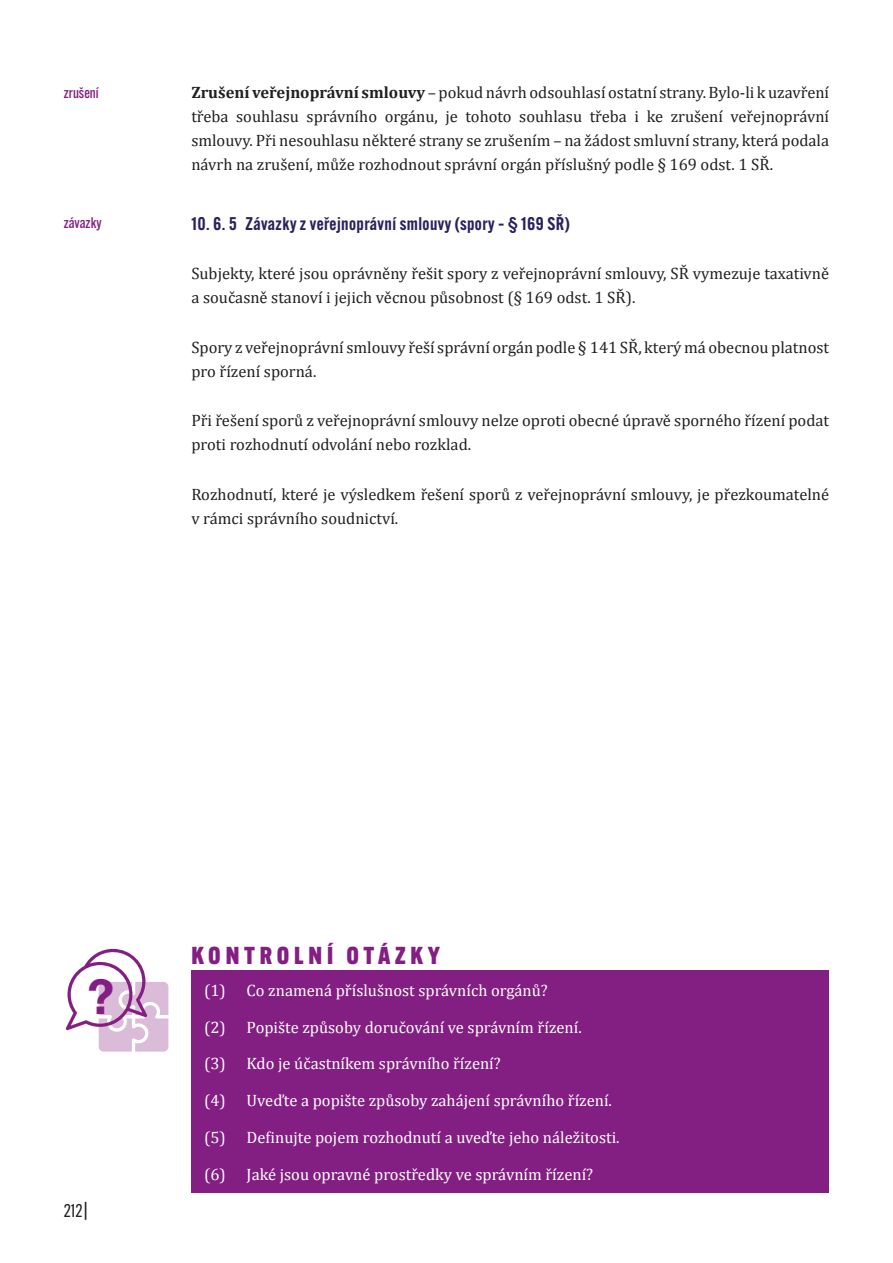
<style>
.page{position:relative;width:893px;height:1263px;background:#fff}
.page>*{position:absolute;margin:0;border:0;box-sizing:border-box;transform-origin:0 0}
.t1{font:700 48.15px "Helvetica Neue";color:#831f82}
.Kontrolní_otázky{font:800 24px "Alternate Gothic ATF";letter-spacing:.2em;color:#831f82}
.Nadpis__level3_-_06-06{font:600 18px "Alternate Gothic ATF";letter-spacing:.025em;color:#29235c}
.t2{font:18px "Alternate Gothic ATF";color:#231f20}
.Basic__03-03{font:16.5px/24px "Cambria";color:#231f20}
.t3{font:16.5px "Cambria";color:#fff}
.Marginálie{font:500 15px "Alternate Gothic ATF";color:#831f82}
.s1{font-weight:700}
</style>
<div class="page">
<div style="left:191px;top:970px;width:638px;height:223px;background:#831f82"></div>
<svg style="left:66px;top:948px;width:102px;height:104px"></svg>
<p class="Marginálie" style="left:64px;top:83px;width:37px">zrušení</p>
<p class="Marginálie" style="left:64px;top:213px;width:39px">závazky</p>
<p class="Basic__03-03" style="left:191px;top:80px;width:639px;text-align:justify"><span class="s1">Zrušení veřejnoprávní smlouvy</span> – pokud návrh odsouhlasí ostatní strany. Bylo‑li k uzavření třeba souhlasu správního orgánu, je tohoto souhlasu třeba i ke zrušení veřejnoprávní smlouvy. Při nesouhlasu některé strany se zrušením – na žádost smluvní strany, která podala návrh na zrušení, může rozhodnout správní orgán příslušný podle § 169 odst. 1 SŘ.</p>
<p class="Nadpis__level3_-_06-06" style="left:191px;top:212px;width:380px">10. 6. 5 Závazky z veřejnoprávní smlouvy (spory – § 169 SŘ)</p>
<p class="Basic__03-03" style="left:191px;top:262px;width:639px">Subjekty, které jsou oprávněny řešit spory z veřejnoprávní smlouvy, SŘ vymezuje taxativně a současně stanoví i jejich věcnou působnost (§ 169 odst. 1 SŘ).</p>
<p class="Basic__03-03" style="left:191px;top:335px;width:639px">Spory z veřejnoprávní smlouvy řeší správní orgán podle § 141 SŘ, který má obecnou platnost pro řízení sporná.</p>
<p class="Basic__03-03" style="left:191px;top:409px;width:639px">Při řešení sporů z veřejnoprávní smlouvy nelze oproti obecné úpravě sporného řízení podat proti rozhodnutí odvolání nebo rozklad.</p>
<p class="Basic__03-03" style="left:191px;top:482px;width:639px">Rozhodnutí, které je výsledkem řešení sporů z veřejnoprávní smlouvy, je přezkoumatelné v rámci správního soudnictví.</p>
<p class="t1" style="left:87px;top:959px;width:28px">?</p>
<p class="t2" style="left:64px;top:1199px;width:27px">212|</p>
<p class="Kontrolní_otázky" style="left:191px;top:941px;width:250px">KONTROLNÍ OTÁZKY</p>
<p class="t3" style="left:204px;top:980px;width:345px">(1) Co znamená příslušnost správních orgánů?</p>
<p class="t3" style="left:204px;top:1017px;width:379px">(2) Popište způsoby doručování ve správním řízení.</p>
<p class="t3" style="left:204px;top:1054px;width:298px">(3) Kdo je účastníkem správního řízení?</p>
<p class="t3" style="left:204px;top:1091px;width:409px">(4) Uveďte a popište způsoby zahájení správního řízení.</p>
<p class="t3" style="left:204px;top:1128px;width:417px">(5) Definujte pojem rozhodnutí a uveďte jeho náležitosti.</p>
<p class="t3" style="left:204px;top:1164px;width:391px">(6) Jaké jsou opravné prostředky ve správním řízení?</p>
</div>
